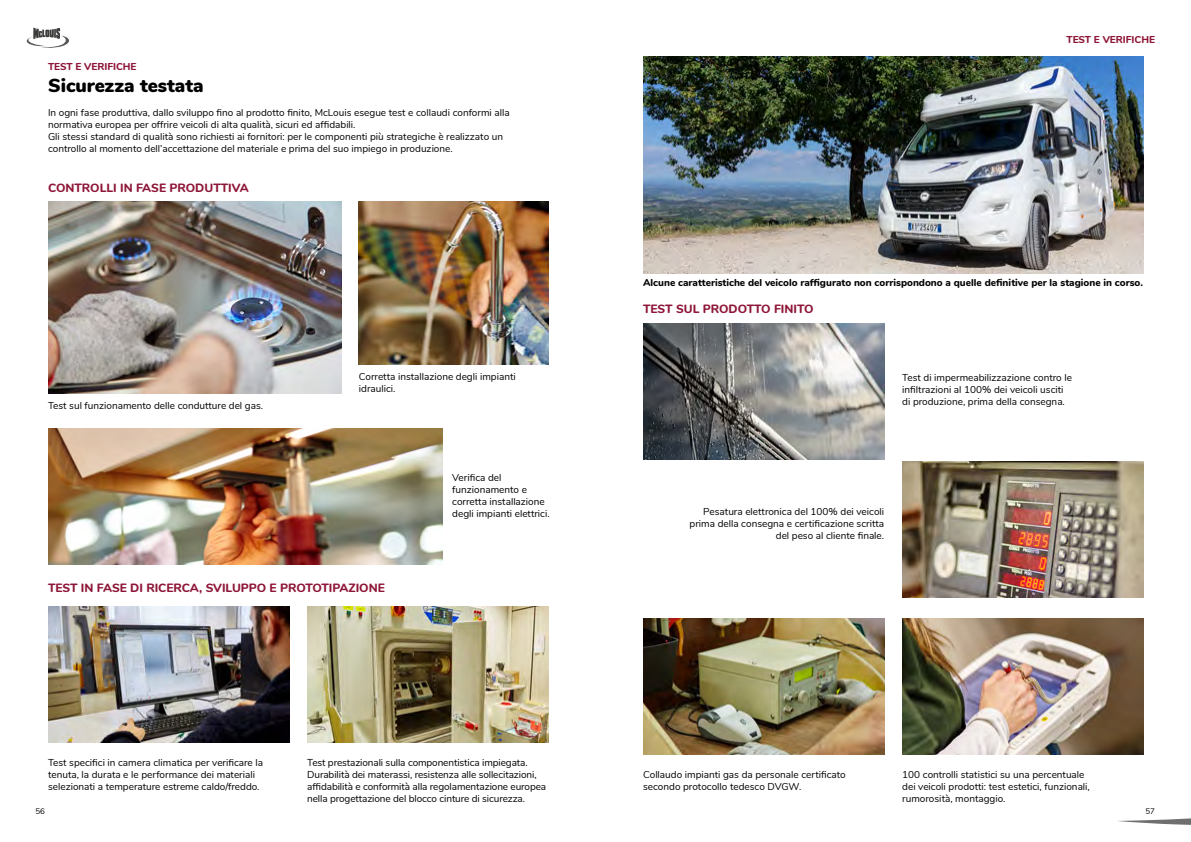
<style>
.page{position:relative;width:1191px;height:842px;background:#fff}
.page>*{position:absolute;margin:0;border:0;box-sizing:border-box;transform-origin:0 0}
.t1{font:900 19px "Nunito";color:#000}
.t2{font:800 12px "Nunito";color:#8e1638}
.t3{font:10px/12px "Nunito";color:#000}
.t4{font:800 10px "Nunito";color:#000}
.t5{font:800 10px "Nunito";color:#8e1638}
.t6{font:8px "Nunito";color:#000}
</style>
<div class="page">
<svg style="left:1118px;top:682px;width:73px;height:143px"></svg>
<svg style="left:27px;top:28px;width:42px;height:20px"></svg>
<img style="left:48px;top:201px;width:294px;height:192px">
<img style="left:359px;top:201px;width:189px;height:164px">
<img style="left:307px;top:607px;width:241px;height:136px">
<img style="left:48px;top:607px;width:241px;height:136px">
<img style="left:48px;top:428px;width:394px;height:136px">
<img style="left:643px;top:57px;width:500px;height:217px">
<img style="left:902px;top:462px;width:241px;height:136px">
<img style="left:643px;top:619px;width:241px;height:136px">
<img style="left:902px;top:619px;width:241px;height:136px">
<img style="left:643px;top:324px;width:241px;height:136px">
<p class="t5" style="left:48px;top:59px;width:90px">TEST E VERIFICHE</p>
<h1 class="t1" style="left:48px;top:71px;width:157px">Sicurezza testata</h1>
<p class="t3" style="left:48px;top:106px;width:463px">In ogni fase produttiva, dallo sviluppo fino al prodotto finito, McLouis esegue test e collaudi conformi alla normativa europea per offrire veicoli di alta qualità, sicuri ed affidabili.<br>Gli stessi standard di qualità sono richiesti ai fornitori: per le componenti più strategiche è realizzato un controllo al momento dell’accettazione del materiale e prima del suo impiego in produzione.</p>
<p class="t2" style="left:48px;top:179px;width:202px">CONTROLLI IN FASE PRODUTTIVA</p>
<p class="t3" style="left:48px;top:399px;width:216px">Test sul funzionamento delle condutture del gas.</p>
<p class="t3" style="left:359px;top:370px;width:158px">Corretta installazione degli impianti idraulici.</p>
<p class="t3" style="left:452px;top:471px;width:99px">Verifica del funzionamento e corretta installazione degli impianti elettrici.</p>
<p class="t2" style="left:48px;top:579px;width:338px">TEST IN FASE DI RICERCA, SVILUPPO E PROTOTIPAZIONE</p>
<p class="t3" style="left:48px;top:756px;width:216px">Test specifici in camera climatica per verificare la tenuta, la durata e le performance dei materiali selezionati a temperature estreme caldo/freddo.</p>
<p class="t3" style="left:307px;top:756px;width:240px">Test prestazionali sulla componentistica impiegata.<br>Durabilità dei materassi, resistenza alle sollecitazioni, affidabilità e conformità alla regolamentazione europea nella progettazione del blocco cinture di sicurezza.</p>
<p class="t5" style="left:1066px;top:32px;width:90px">TEST E VERIFICHE</p>
<p class="t4" style="left:643px;top:276px;width:501px">Alcune caratteristiche del veicolo raffigurato non corrispondono a quelle definitive per la stagione in corso.</p>
<p class="t2" style="left:643px;top:300px;width:172px">TEST SUL PRODOTTO FINITO</p>
<p class="t3" style="left:902px;top:371px;width:171px">Test di impermeabilizzazione contro le infiltrazioni al 100% dei veicoli usciti di produzione, prima della consegna.</p>
<p class="t3" style="left:689px;top:504px;width:196px;text-align:right">Pesatura elettronica del 100% dei veicoli prima della consegna e certificazione scritta del peso al cliente finale.</p>
<p class="t3" style="left:643px;top:768px;width:204px">Collaudo impianti gas da personale certificato secondo protocollo tedesco DVGW.</p>
<p class="t3" style="left:902px;top:768px;width:189px">100 controlli statistici su una percentuale dei veicoli prodotti: test estetici, funzionali, rumorosità, montaggio.</p>
<p class="t6" style="left:35px;top:805px;width:11px">56</p>
<p class="t6" style="left:1145px;top:805px;width:11px">57</p>
</div>
